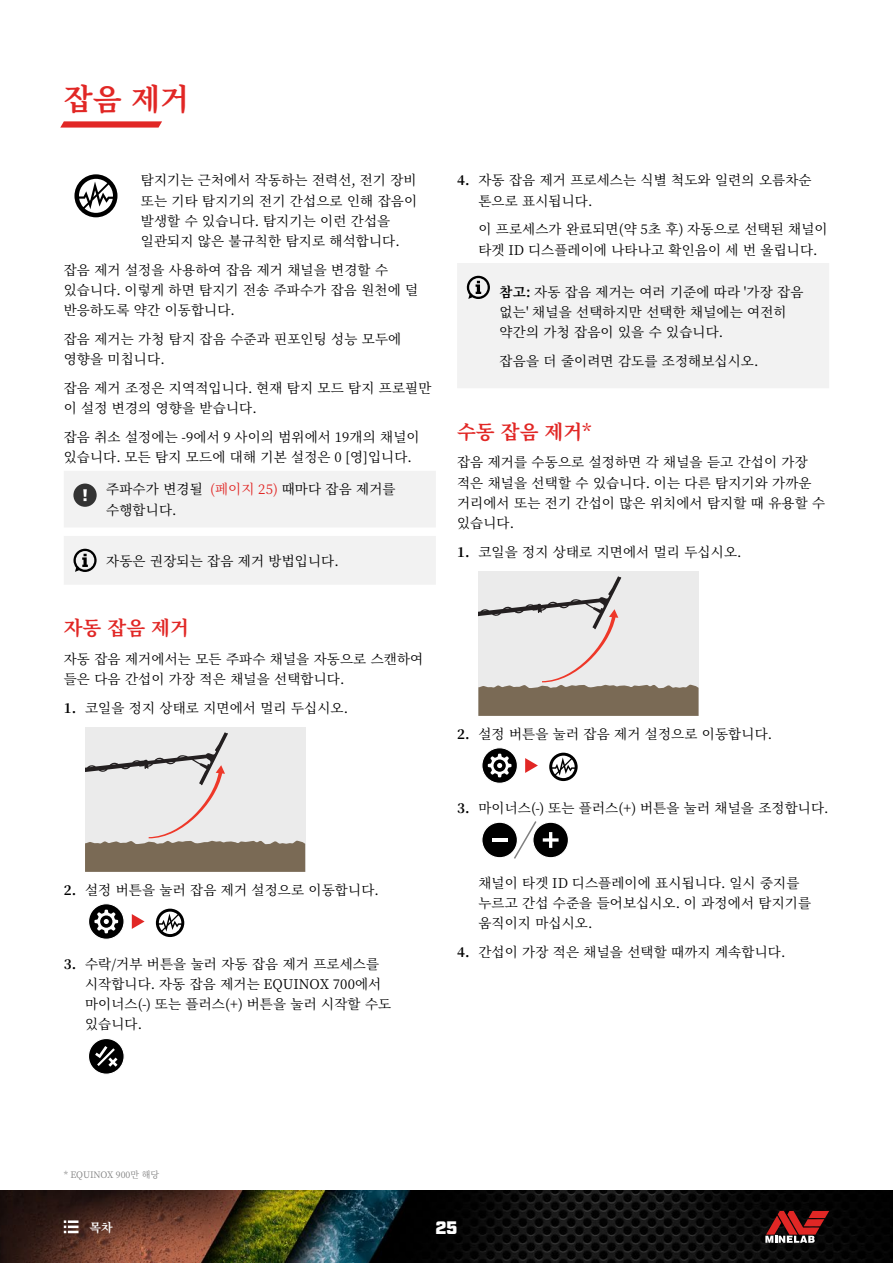
<style>
.page{position:relative;width:893px;height:1263px;background:#fff}
.page>*{position:absolute;margin:0;border:0;box-sizing:border-box;transform-origin:0 0}
.H1_TOC{font:700 30px "Noto Serif KR";color:#e12725}
.H2_TOC{font:700 19.5px "Noto Serif KR";color:#e12725}
.t1{font:900 18px "Industry";color:#fff}
.Body{font:13.5px/20.2px "Noto Serif KR";letter-spacing:.01em;color:#000}
.Body_Indent{font:13.5px/20.2px "Noto Serif KR";letter-spacing:.01em;color:#000}
.t2{font:700 12px "Noto Serif KR";color:#fff}
.Footnote_Asterisk{font:9px "Noto Serif KR";color:#808080}
.s1{color:#e12725}
.s2{font-weight:700}
</style>
<div class="page">
<svg style="left:60px;top:121px;width:102px;height:7px"></svg>
<img style="left:0;top:1190px;width:893px;height:73px">
<svg style="left:64px;top:1220px;width:15px;height:13px"></svg>
<svg style="left:765px;top:1211px;width:64px;height:32px;background:#7a2f2e"></svg>
<div style="left:64px;top:471px;width:372px;height:56px;background:#f2f2f2"></div>
<div style="left:64px;top:536px;width:372px;height:48px;background:#f2f2f2"></div>
<svg style="left:85px;top:727px;width:220px;height:145px;background:#cec9c5"></svg>
<svg style="left:89px;top:904px;width:35px;height:35px"></svg>
<svg style="left:132px;top:914px;width:13px;height:15px"></svg>
<svg style="left:156px;top:909px;width:28px;height:28px"></svg>
<svg style="left:89px;top:1039px;width:35px;height:35px"></svg>
<div style="left:457px;top:263px;width:372px;height:125px;background:#f2f2f2"></div>
<svg style="left:467px;top:276px;width:23px;height:23px"></svg>
<svg style="left:478px;top:571px;width:220px;height:145px;background:#cec9c5"></svg>
<svg style="left:482px;top:747px;width:35px;height:36px"></svg>
<svg style="left:525px;top:758px;width:13px;height:15px"></svg>
<svg style="left:549px;top:753px;width:29px;height:28px"></svg>
<svg style="left:482px;top:821px;width:86px;height:38px"></svg>
<svg style="left:74px;top:174px;width:43px;height:43px"></svg>
<p class="H1_TOC" style="left:64px;top:82px;width:127px">잡음 제거</p>
<p class="Body" style="left:141px;top:170px;width:278px">탐지기는 근처에서 작동하는 전력선, 전기 장비 또는 기타 탐지기의 전기 간섭으로 인해 잡음이 발생할 수 있습니다. 탐지기는 이런 간섭을 일관되지 않은 불규칙한 탐지로 해석합니다.</p>
<p class="Body" style="left:64px;top:260px;width:356px">잡음 제거 설정을 사용하여 잡음 제거 채널을 변경할 수 있습니다. 이렇게 하면 탐지기 전송 주파수가 잡음 원천에 덜 반응하도록 약간 이동합니다.</p>
<p class="Body" style="left:64px;top:329px;width:339px">잡음 제거는 가청 탐지 잡음 수준과 핀포인팅 성능 모두에 영향을 미칩니다.</p>
<p class="Body" style="left:64px;top:378px;width:369px">잡음 제거 조정은 지역적입니다. 현재 탐지 모드 탐지 프로필만 이 설정 변경의 영향을 받습니다.</p>
<p class="Body" style="left:64px;top:427px;width:357px">잡음 취소 설정에는 -9에서 9 사이의 범위에서 19개의 채널이 있습니다. 모든 탐지 모드에 대해 기본 설정은 0 [영]입니다.</p>
<p class="Body" style="left:106px;top:480px;width:291px">주파수가 변경될 <span class="s1">(페이지 25)</span> 때마다 잡음 제거를 수행합니다.</p>
<p class="Body" style="left:106px;top:551px;width:231px">자동은 권장되는 잡음 제거 방법입니다.</p>
<p class="H2_TOC" style="left:64px;top:617px;width:127px">자동 잡음 제거</p>
<p class="Body" style="left:64px;top:649px;width:361px">자동 잡음 제거에서는 모든 주파수 채널을 자동으로 스캔하여 들은 다음 간섭이 가장 적은 채널을 선택합니다.</p>
<p class="Body" style="left:64px;top:698px;width:283px"><span class="s2">1.</span> 코일을 정지 상태로 지면에서 멀리 두십시오.</p>
<p class="Body" style="left:64px;top:880px;width:314px"><span class="s2">2.</span> 설정 버튼을 눌러 잡음 제거 설정으로 이동합니다.</p>
<p class="Body" style="left:85px;top:954px;width:308px;text-indent:-21px"><span class="s2">3.</span> 수락/거부 버튼을 눌러 자동 잡음 제거 프로세스를 시작합니다. 자동 잡음 제거는 EQUINOX 700에서 마이너스(-) 또는 플러스(+) 버튼을 눌러 시작할 수도 있습니다.</p>
<p class="Body" style="left:478px;top:170px;width:335px;text-indent:-21px"><span class="s2">4.</span> 자동 잡음 제거 프로세스는 식별 척도와 일련의 오름차순 톤으로 표시됩니다.</p>
<p class="Body_Indent" style="left:478px;top:219px;width:351px">이 프로세스가 완료되면(약 5초 후) 자동으로 선택된 채널이 타겟 ID 디스플레이에 나타나고 확인음이 세 번 울립니다.</p>
<p class="Body" style="left:500px;top:282px;width:305px"><span class="s2">참고:</span> 자동 잡음 제거는 여러 기준에 따라 '가장 잡음 없는' 채널을 선택하지만 선택한 채널에는 여전히 약간의 가청 잡음이 있을 수 있습니다.</p>
<p class="Body" style="left:500px;top:351px;width:258px">잡음을 더 줄이려면 감도를 조정해보십시오.</p>
<p class="H2_TOC" style="left:457px;top:420px;width:136px">수동 잡음 제거*</p>
<p class="Body" style="left:457px;top:452px;width:370px">잡음 제거를 수동으로 설정하면 각 채널을 듣고 간섭이 가장 적은 채널을 선택할 수 있습니다. 이는 다른 탐지기와 가까운 거리에서 또는 전기 간섭이 많은 위치에서 탐지할 때 유용할 수 있습니다.</p>
<p class="Body" style="left:457px;top:542px;width:283px"><span class="s2">1.</span> 코일을 정지 상태로 지면에서 멀리 두십시오.</p>
<p class="Body" style="left:457px;top:724px;width:314px"><span class="s2">2.</span> 설정 버튼을 눌러 잡음 제거 설정으로 이동합니다.</p>
<p class="Body" style="left:457px;top:798px;width:370px"><span class="s2">3.</span> 마이너스(-) 또는 플러스(+) 버튼을 눌러 채널을 조정합니다.</p>
<p class="Body_Indent" style="left:478px;top:873px;width:334px">채널이 타겟 ID 디스플레이에 표시됩니다. 일시 중지를 누르고 간섭 수준을 들어보십시오. 이 과정에서 탐지기를 움직이지 마십시오.</p>
<p class="Body" style="left:457px;top:942px;width:327px"><span class="s2">4.</span> 간섭이 가장 적은 채널을 선택할 때까지 계속합니다.</p>
<p class="Footnote_Asterisk" style="left:64px;top:1169px;width:97px">* EQUINOX 900만 해당</p>
<p class="t2" style="left:90px;top:1220px;width:25px">목차</p>
<h3 class="t1" style="left:435px;top:1217px;width:24px">25</h3>
</div>
